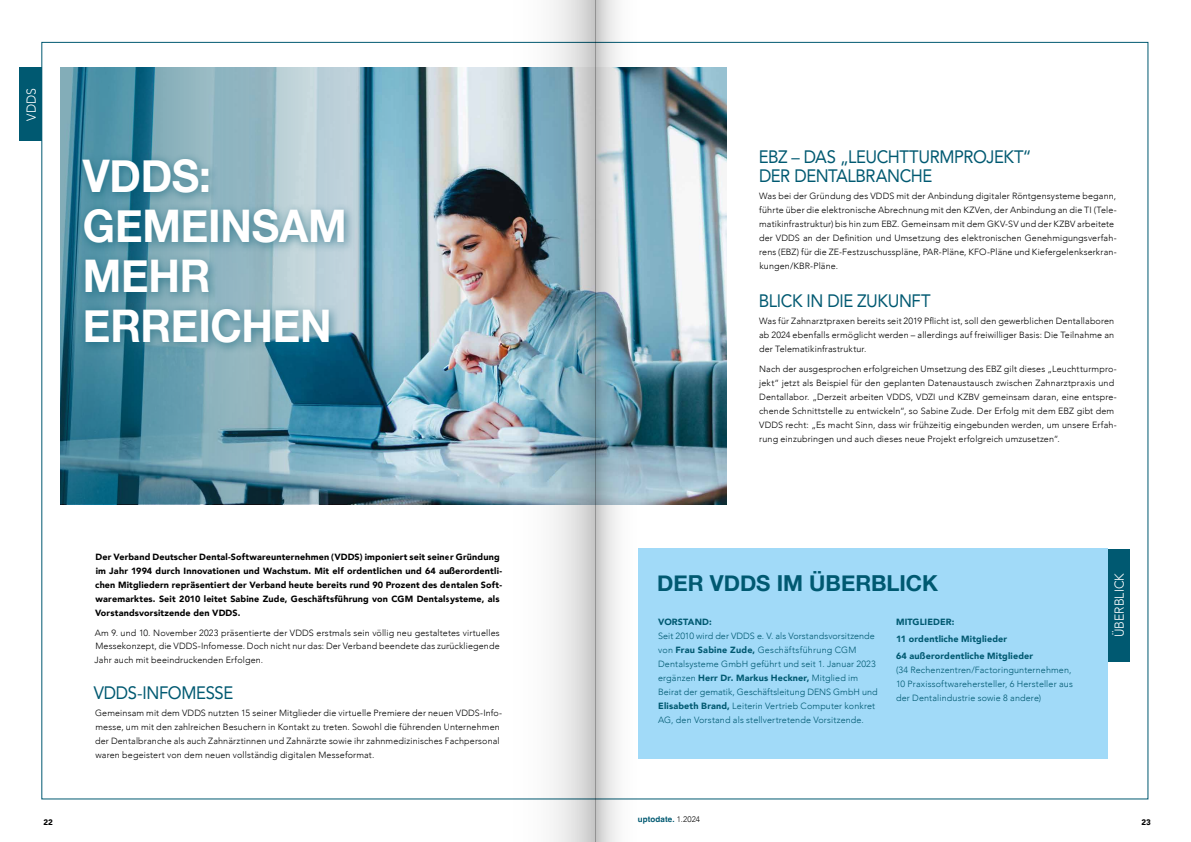
<style>
.page{position:relative;width:1191px;height:842px;background:#fff}
.page>*{position:absolute;margin:0;border:0;box-sizing:border-box;transform-origin:0 0}
.t1{font:700 45px/50px "Helvetica Neue";letter-spacing:-.005em;color:#fff;scale:.95 1}
.t2{font:700 22px "Helvetica Neue";color:#005971}
.t3{font:18px/19px "Avenir";letter-spacing:-.02em;color:#005971;scale:.92 1}
.t4{font:300 13px "Avenir";color:#fff;scale:.94 1}
.t5{font:300 9px/14px "Avenir";letter-spacing:.015em;color:#000}
.t6{font:300 9px/14px "Avenir";letter-spacing:.015em;color:#005971}
.t7{font:900 9px/14px "Avenir";letter-spacing:.015em;color:#000}
.t8{font:900 9px/16.8px "Avenir";letter-spacing:.015em;color:#005971}
.t9{font:700 8px "Helvetica";letter-spacing:.015em;color:#005971}
.t10{font:900 8px "Avenir";color:#000}
.s1{font-weight:900}
.s2{font-family:"Avenir";font-weight:300;color:#000}
</style>
<div class="page">
<img style="left:409px;top:68px;width:317px;height:436px">
<div style="left:19px;top:68px;width:23px;height:73px;background:#005971"></div>
<div style="left:1107px;top:549px;width:23px;height:112px;background:#005971"></div>
<div style="left:638px;top:549px;width:469px;height:210px;background:#a1daf8"></div>
<svg style="left:60px;top:68px;width:349px;height:436px;background:#6397a9"></svg>
<div style="left:76px;top:152px;width:279px;height:202px;background:#005971;opacity:.6"></div>
<svg style="left:595px;top:0;width:74px;height:842px"></svg>
<img style="left:448px;top:0;width:147px;height:842px">
<h3 class="t4" style="left:23px;top:121px;width:36px;rotate:-90deg">VDDS</h3>
<h1 class="t1" style="left:83px;top:152px;width:279px">VDDS:<br>GEMEINSAM<br>MEHR<br>ERREICHEN</h1>
<p class="t10" style="left:43px;top:815px;width:11px">22</p>
<p class="t7" style="left:95px;top:549px;width:408px">Der Verband Deutscher Dental-Softwareunternehmen (VDDS) imponiert seit seiner Gründung im Jahr 1994 durch Innovationen und Wachstum. Mit elf ordentlichen und 64 außerordentli&shy;chen Mitgliedern repräsentiert der Verband heute bereits rund 90 Prozent des dentalen Soft&shy;waremarktes. Seit 2010 leitet Sabine Zude, Geschäftsführung von CGM Dentalsysteme, als Vorstandsvorsitzende den VDDS.</p>
<p class="t5" style="left:94px;top:625px;width:407px;text-align:justify">Am 9. und 10. November 2023 präsentierte der VDDS erstmals sein völlig neu gestaltetes virtuelles Messekonzept, die VDDS-Infomesse. Doch nicht nur das: Der Verband beendete das zurückliegende Jahr auch mit beeindruckenden Erfolgen.</p>
<h3 class="t3" style="left:94px;top:683px;width:153px">VDDS-INFOMESSE</h3>
<p class="t5" style="left:95px;top:706px;width:408px">Gemeinsam mit dem VDDS nutzten 15 seiner Mitglieder die virtuelle Premiere der neuen VDDS-Info&shy;messe, um mit den zahlreichen Besuchern in Kontakt zu treten. Sowohl die führenden Unternehmen der Dentalbranche als auch Zahnärztinnen und Zahnärzte sowie ihr zahnmedizinisches Fachpersonal waren begeistert von dem neuen vollständig digitalen Messeformat.</p>
<h3 class="t3" style="left:759px;top:146px;width:298px">EBZ – DAS „LEUCHTTURMPROJEKT“<br>DER DENTALBRANCHE</h3>
<p class="t5" style="left:759px;top:188px;width:359px">Was bei der Gründung des VDDS mit der Anbindung digitaler Röntgensysteme begann, führte über die elektronische Abrechnung mit den KZVen, der Anbindung an die TI (Tele&shy;matikinfrastruktur) bis hin zum EBZ. Gemeinsam mit dem GKV-SV und der KZBV arbeitete der VDDS an der Definition und Umsetzung des elektronischen Genehmigungsverfah&shy;rens (EBZ) für die ZE-Festzuschusspläne, PAR-Pläne, KFO-Pläne und Kiefergelenkserkran&shy;kungen/KBR-Pläne.</p>
<h3 class="t3" style="left:759px;top:291px;width:188px">BLICK IN DIE ZUKUNFT</h3>
<p class="t5" style="left:759px;top:314px;width:357px;text-align:justify">Was für Zahnarztpraxen bereits seit 2019 Pflicht ist, soll den gewerblichen Dentallaboren ab 2024 ebenfalls ermöglicht werden – allerdings auf freiwilliger Basis: Die Teilnahme an der Telematikinfrastruktur.</p>
<p class="t5" style="left:759px;top:362px;width:359px">Nach der ausgesprochen erfolgreichen Umsetzung des EBZ gilt dieses „Leuchtturmpro&shy;jekt“ jetzt als Beispiel für den geplanten Datenaustausch zwischen Zahnarztpraxis und Dentallabor. „Derzeit arbeiten VDDS, VDZI und KZBV gemeinsam daran, eine entspre&shy;chende Schnittstelle zu entwickeln“, so Sabine Zude. Der Erfolg mit dem EBZ gibt dem VDDS recht: „Es macht Sinn, dass wir frühzeitig eingebunden werden, um unsere Erfah&shy;rung einzubringen und auch dieses neue Projekt erfolgreich umzusetzen“.</p>
<h2 class="t2" style="left:657px;top:566px;width:282px">DER VDDS IM ÜBERBLICK</h2>
<p class="t8" style="left:658px;top:613px;width:55px">VORSTAND:</p>
<p class="t6" style="left:658px;top:629px;width:221px">Seit 2010 wird der VDDS e. V. als Vorstandsvorsitzende von <span class="s1">Frau Sabine Zude,</span> Geschäftsführung CGM Dentalsysteme GmbH geführt und seit 1. Januar 2023 ergänzen <span class="s1">Herr Dr. Markus Heckner,</span> Mitglied im Beirat der gematik, Geschäftsleitung DENS GmbH und <span class="s1">Elisabeth Brand,</span> Leiterin Vertrieb Computer konkret AG, den Vorstand als stellvertretende Vorsitzende.</p>
<p class="t8" style="left:896px;top:613px;width:138px">MITGLIEDER:<br>11 ordentliche Mitglieder<br>64 außerordentliche Mitglieder</p>
<p class="t6" style="left:896px;top:663px;width:178px">(34 Rechenzentren/Factoringunternehmen,<br>10 Praxissoftwarehersteller, 6 Hersteller aus der Dentalindustrie sowie 8 andere)</p>
<p class="t9" style="left:638px;top:814px;width:64px">uptodate. <span class="s2">1.2024</span></p>
<h3 class="t4" style="left:1111px;top:637px;width:70px;rotate:-90deg">ÜBERBLICK</h3>
<p class="t10" style="left:1141px;top:815px;width:11px">23</p>
</div>
